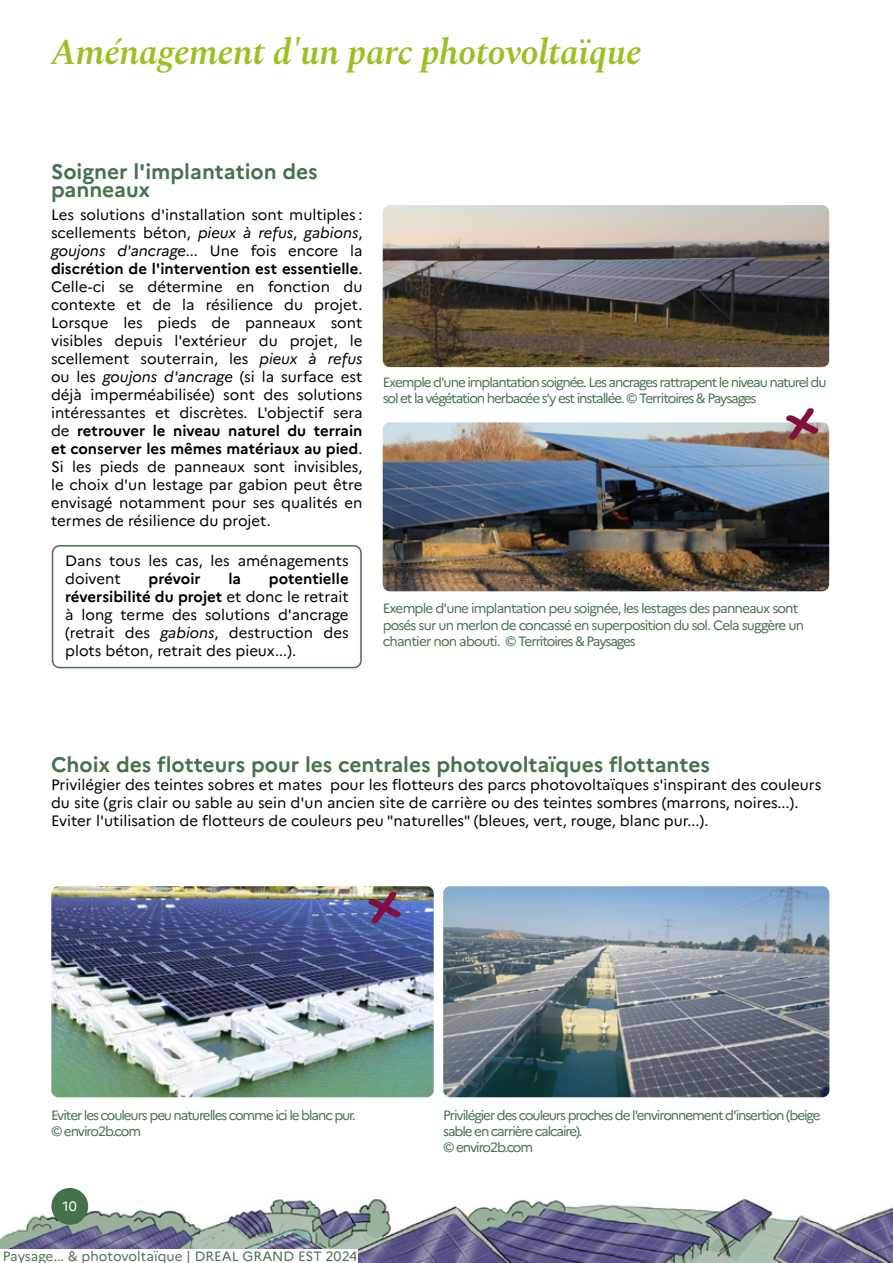
<style>
.page{position:relative;width:893px;height:1263px;background:#fff}
.page>*{position:absolute;margin:0;border:0;box-sizing:border-box;transform-origin:0 0}
.t1{font:italic 600 36px "Spectral";letter-spacing:-.01em;color:#99c221}
.t2{font:700 21px/18px "Marianne";color:#46724b}
.t3{font:15px/18px "Marianne";color:#000;text-align:justify}
.t4{font:700 15px "Marianne";color:#000}
.t5{font:13.5px/16.2px "Marianne";letter-spacing:-.08em;color:#46724b}
.t6{font:13.5px/16.2px "Marianne";letter-spacing:-.06em;color:#46724b}
.t7{font:13.5px "Marianne";color:#46724b}
.t8{font:13.5px "Marianne";color:#fff}
.s1{font-style:italic}
.s2{font-weight:700}
</style>
<div class="page">
<img style="left:0;top:1195px;width:893px;height:68px">
<div style="left:51px;top:1188px;width:37px;height:37px;background:#46724b;border-radius:50%"></div>
<div style="left:0;top:1249px;width:357px;height:14px;background:#fff"></div>
<img style="left:383px;top:422px;width:446px;height:169px">
<img style="left:383px;top:205px;width:446px;height:162px">
<div style="left:52px;top:545px;width:310px;height:123px;border:2px solid #46724b;border-radius:7px"></div>
<img style="left:51px;top:886px;width:383px;height:211px">
<img style="left:443px;top:886px;width:386px;height:211px">
<svg style="left:782px;top:422px;width:39px;height:20px"></svg>
<svg style="left:365px;top:891px;width:38px;height:34px"></svg>
<h1 class="t1" style="left:51px;top:26px;width:592px">Aménagement d'un parc photovoltaïque</h1>
<h2 class="t2" style="left:51px;top:163px;width:268px">Soigner l'implantation des panneaux</h2>
<p class="t3" style="left:51px;top:205px;width:313px">Les solutions d'installation sont multiples : scellements béton, <span class="s1">pieux à refus</span>, <span class="s1">gabions</span>, <span class="s1">goujons d'ancrage</span>... Une fois encore la <span class="s2">discrétion de l'intervention est essentielle</span>.<br>Celle-ci se détermine en fonction du contexte et de la résilience du projet.<br>Lorsque les pieds de panneaux sont visibles depuis l'extérieur du projet, le scellement souterrain, les <span class="s1">pieux à refus </span>ou les <span class="s1">goujons d'ancrage</span> (si la surface est déjà imperméabilisée) sont des solutions intéressantes et discrètes. L'objectif sera de <span class="s2">retrouver le niveau naturel du terrain et conserver les mêmes matériaux au pied</span>.<br>Si les pieds de panneaux sont invisibles, le choix d'un lestage par gabion peut être envisagé notamment pour ses qualités en termes de résilience du projet.</p>
<p class="t3" style="left:65px;top:552px;width:285px">Dans tous les cas, les aménagements doivent</p>
<p class="t3" style="left:65px;top:570px;width:285px;text-indent:204px"><span class="s2">potentielle réversibilité du projet</span> et donc le retrait à long terme des solutions d'ancrage (retrait des <span class="s1">gabions</span>, destruction des plots béton, retrait des pieux...).</p>
<p class="t4" style="left:149px;top:570px;width:54px">prévoir</p>
<p class="t4" style="left:228px;top:570px;width:14px">la</p>
<p class="t5" style="left:383px;top:374px;width:445px">Exemple d'une implantation soignée. Les ancrages rattrapent le niveau naturel du sol et la végétation herbacée s'y est installée. © Territoires &amp; Paysages</p>
<p class="t6" style="left:383px;top:600px;width:423px">Exemple d'une implantation peu soignée, les lestages des panneaux sont posés sur un merlon de concassé en superposition du sol. Cela suggère un chantier non abouti. © Territoires &amp; Paysages</p>
<h2 class="t2" style="left:51px;top:756px;width:660px">Choix des flotteurs pour les centrales photovoltaïques flottantes</h2>
<p class="t3" style="left:51px;top:776px;width:772px;text-align:left">Privilégier des teintes sobres et mates pour les flotteurs des parcs photovoltaïques s'inspirant des couleurs du site (gris clair ou sable au sein d'un ancien site de carrière ou des teintes sombres (marrons, noires...).<br>Eviter l'utilisation de flotteurs de couleurs peu "naturelles" (bleues, vert, rouge, blanc pur...).</p>
<p class="t5" style="left:51px;top:1107px;width:306px">Eviter les couleurs peu naturelles comme ici le blanc pur. © enviro2b.com</p>
<p class="t5" style="left:443px;top:1107px;width:379px">Privilégier des couleurs proches de l'environnement d'insertion (beige sable en carrière calcaire).<br>© enviro2b.com</p>
<p class="t8" style="left:63px;top:1198px;width:16px">10</p>
<p class="t7" style="left:3px;top:1248px;width:356px">Paysage... &amp; photovoltaïque | DREAL GRAND EST 2024</p>
</div>
